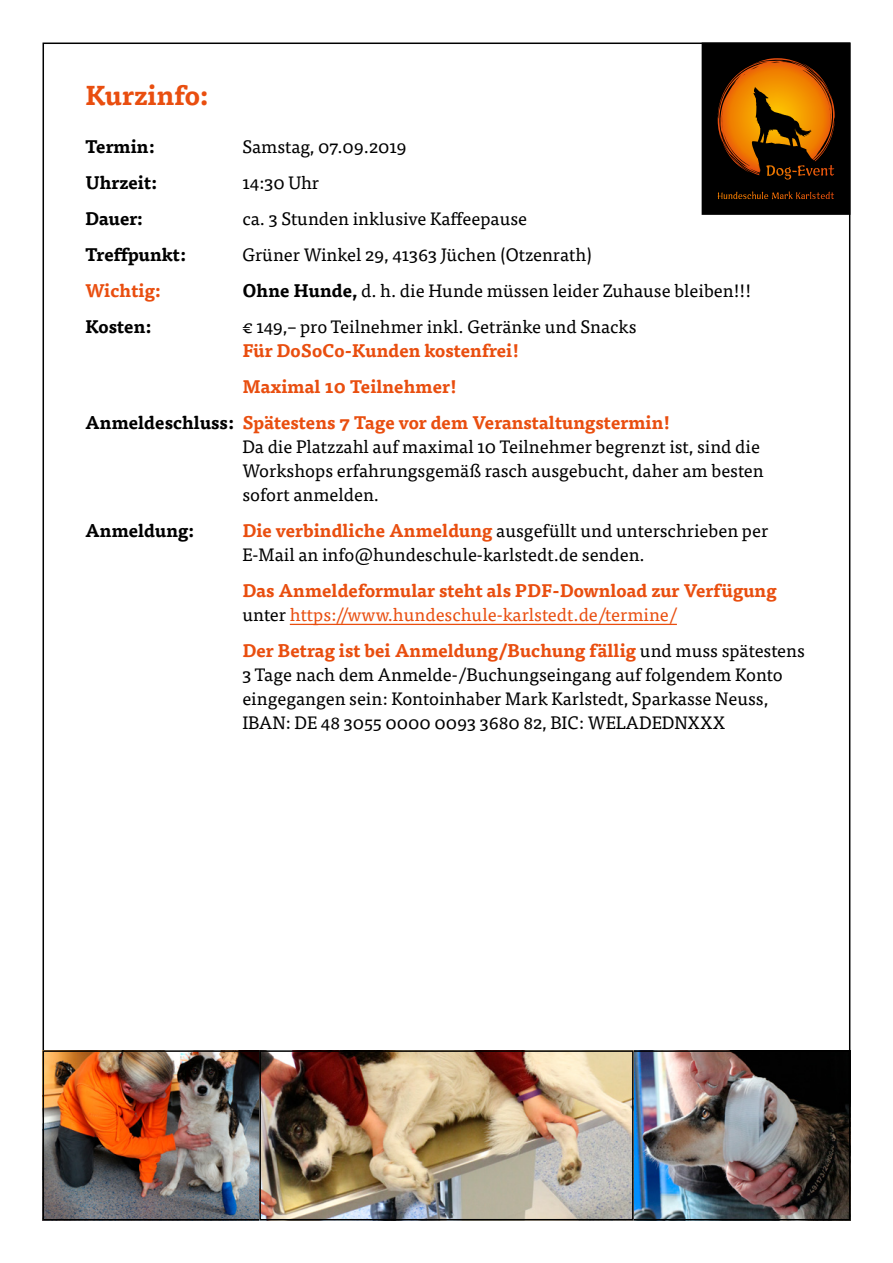
<style>
.page{position:relative;width:893px;height:1263px;background:#fff}
.page>*{position:absolute;margin:0;border:0;box-sizing:border-box;transform-origin:0 0}
.t1{font:700 27px "Tisa Pro";color:#e94e0f}
.t2{font:18px/24px "Tisa Pro";color:#000}
.t3{font:700 18px/24px "Tisa Pro";color:#e94e0f}
.t4{font:700 18px "Tisa Pro";color:#000}
.s1{font-weight:700}
.s2{color:#000}
.s3{font-weight:700;color:#e94e0f}
.s4{font-weight:400;color:#000}
.s5{font-weight:400}
</style>
<div class="page">
<svg style="left:702px;top:43px;width:148px;height:172px;background:#4c2901"></svg>
<hr style="left:290px;top:624px;width:387px;height:1px;background:#e94e0f">
<img style="left:634px;top:1053px;width:213px;height:164px">
<div style="left:604px;top:1050px;width:246px;height:170px;border:2px solid #000"></div>
<img style="left:46px;top:1053px;width:213px;height:164px">
<div style="left:43px;top:1050px;width:246px;height:170px;border:2px solid #000"></div>
<img style="left:262px;top:1053px;width:369px;height:164px">
<div style="left:259px;top:1050px;width:375px;height:170px;border:2px solid #000"></div>
<h1 class="t1" style="left:85px;top:73px;width:125px">Kurzinfo:</h1>
<p class="t4" style="left:85px;top:132px;width:71px">Termin:</p>
<p class="t2" style="left:242px;top:133px;width:166px">Samstag, 07.09.2019</p>
<p class="t4" style="left:85px;top:168px;width:74px">Uhrzeit:</p>
<p class="t2" style="left:242px;top:169px;width:78px">14:30 Uhr</p>
<p class="t4" style="left:85px;top:204px;width:59px">Dauer:</p>
<p class="t2" style="left:242px;top:205px;width:286px">ca. 3 Stunden inklusive Kaffeepause</p>
<p class="t4" style="left:85px;top:240px;width:103px">Treffpunkt:</p>
<p class="t2" style="left:242px;top:241px;width:351px">Grüner Winkel 29, 41363 Jüchen (Otzenrath)</p>
<p class="t3" style="left:85px;top:277px;width:77px">Wichtig:</p>
<p class="t2" style="left:242px;top:277px;width:510px"><span class="s1">Ohne Hunde,</span> d. h. die Hunde müssen leider Zuhause bleiben!!!</p>
<p class="t4" style="left:85px;top:312px;width:68px">Kosten:</p>
<p class="t2" style="left:242px;top:313px;width:396px">€ 149,– pro Teilnehmer inkl. Getränke und Snacks</p>
<p class="t3" style="left:242px;top:337px;width:279px">Für DoSoCo-Kunden kostenfrei!</p>
<p class="t3" style="left:242px;top:373px;width:216px">Maximal 10 Teilnehmer!</p>
<p class="t3" style="left:85px;top:409px;width:587px"><span class="s2">Anmeldeschluss:</span> Spätestens 7 Tage vor dem Veranstaltungstermin!</p>
<p class="t2" style="left:242px;top:433px;width:523px">Da die Platzzahl auf maximal 10 Teilnehmer begrenzt ist, sind die<br>Workshops erfahrungsgemäß rasch ausgebucht, daher am besten sofort anmelden.</p>
<p class="t4" style="left:85px;top:516px;width:111px">Anmeldung:</p>
<p class="t2" style="left:242px;top:517px;width:527px"><span class="s3">Die verbindliche Anmeldung</span> ausgefüllt und unterschrieben per<br>E-Mail an info@hundeschule-karlstedt.de senden.</p>
<p class="t3" style="left:242px;top:577px;width:536px">Das Anmeldeformular steht als PDF-Download zur Verfügung <span class="s4">unter</span> <span class="s5">https://www.hundeschule-karlstedt.de/termine/</span></p>
<p class="t2" style="left:242px;top:637px;width:564px"><span class="s3">Der Betrag ist bei Anmeldung/Buchung fällig</span> und muss spätestens 3 Tage nach dem Anmelde-/Buchungseingang auf folgendem Konto eingegangen sein: Kontoinhaber Mark Karlstedt, Sparkasse Neuss, IBAN: DE 48 3055 0000 0093 3680 82, BIC: WELADEDNXXX</p>
</div>
